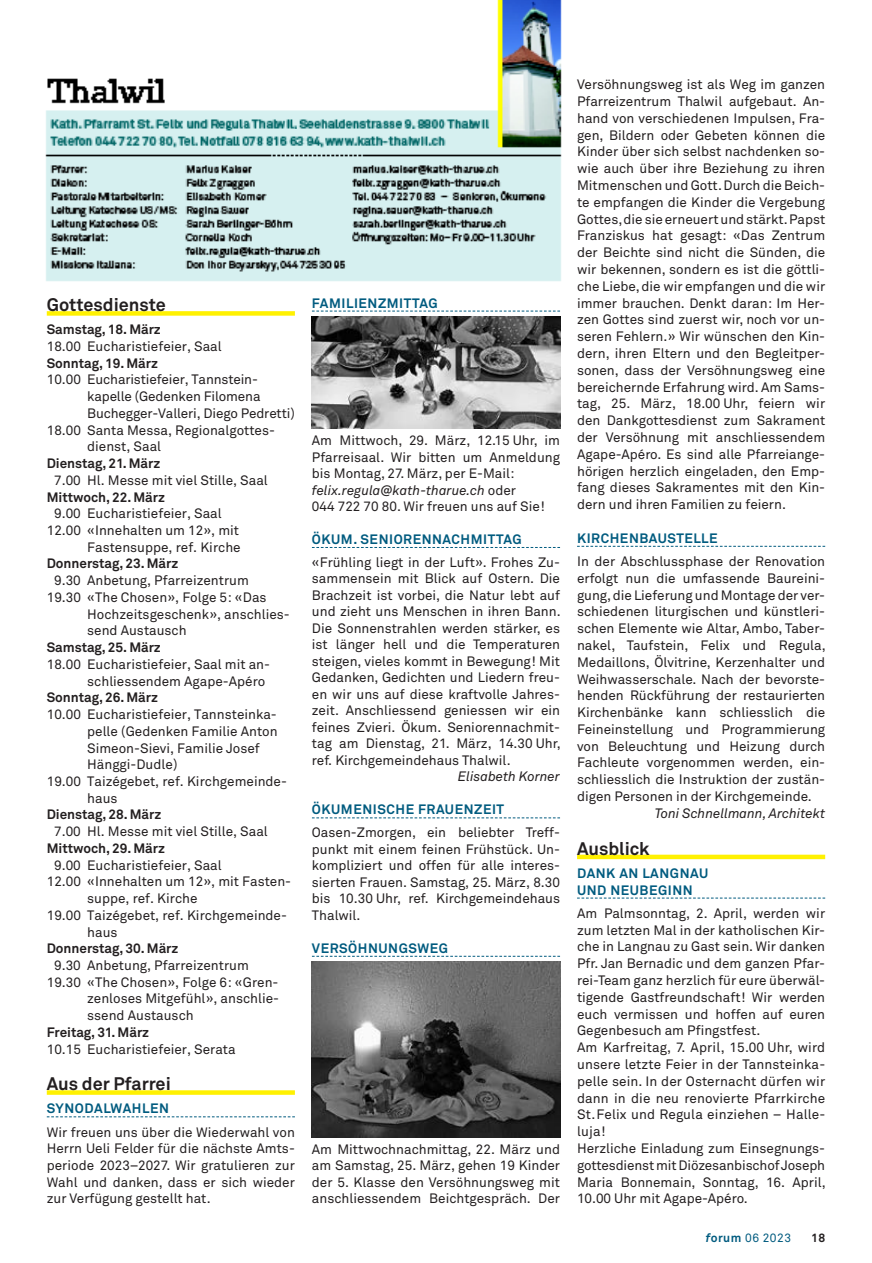
<style>
.page{position:relative;width:872px;height:1263px;background:#fff}
.page>*{position:absolute;margin:0;border:0;box-sizing:border-box;transform-origin:0 0}
.t1{font:700 18px "Akkurat Pro";color:#231f20}
.t2{font:13.5px/16.8px "Akkurat Pro";color:#231f20;text-align:justify}
.t3{font:700 13.5px "Akkurat Pro";letter-spacing:-.005em;color:#231f20}
.t4{font:700 13.5px/16.8px "Akkurat Pro";letter-spacing:.04em;color:#005b7f}
.t5{font:italic 13.5px "Akkurat Pro";letter-spacing:-.005em;color:#231f20}
.t6{font:12px "Akkurat Pro";letter-spacing:.04em;color:#005b7f}
.t7{font:700 12px "Akkurat Pro";color:#231f20}
.s1{font-style:italic}
.s2{font-weight:700;font-style:italic}
.s3{font-weight:700}
</style>
<div class="page">
<div style="left:47px;top:311px;width:248px;height:5px;background:#fff101"></div>
<div style="left:47px;top:1090px;width:248px;height:5px;background:#fff101"></div>
<svg style="left:47px;top:1116px;width:248px;height:1px"></svg>
<svg style="left:312px;top:311px;width:248px;height:1px"></svg>
<svg style="left:577px;top:546px;width:248px;height:1px"></svg>
<hr style="left:577px;top:855px;width:248px;height:4px;background:#fff101">
<svg style="left:577px;top:898px;width:248px;height:1px"></svg>
<img style="left:45px;top:0;width:517px;height:281px">
<img style="left:312px;top:317px;width:248px;height:112px">
<img style="left:312px;top:962px;width:248px;height:175px">
<svg style="left:312px;top:547px;width:248px;height:1px"></svg>
<svg style="left:312px;top:817px;width:248px;height:1px"></svg>
<svg style="left:312px;top:956px;width:248px;height:1px"></svg>
<h1 class="t1" style="left:47px;top:294px;width:121px">Gottesdienste</h1>
<p class="t3" style="left:47px;top:321px;width:116px">Samstag, 18. März</p>
<p class="t2" style="left:47px;top:338px;width:176px">18.00 Eucharistiefeier, Saal</p>
<p class="t3" style="left:47px;top:355px;width:113px">Sonntag, 19. März</p>
<p class="t2" style="left:47px;top:372px;width:213px">10.00 Eucharistiefeier, Tannstein-</p>
<p class="t2" style="left:87px;top:388px;width:175px">kapelle (Gedenken Filomena</p>
<p class="t2" style="left:87px;top:405px;width:209px">Buchegger-Valleri, Diego Pedretti)</p>
<p class="t2" style="left:47px;top:422px;width:230px">18.00 Santa Messa, Regionalgottes-</p>
<p class="t2" style="left:87px;top:439px;width:75px">dienst, Saal</p>
<p class="t3" style="left:47px;top:455px;width:115px">Dienstag, 21. März</p>
<p class="t2" style="left:54px;top:472px;width:215px">7.00 Hl. Messe mit viel Stille, Saal</p>
<p class="t3" style="left:47px;top:488px;width:120px">Mittwoch, 22. März</p>
<p class="t2" style="left:54px;top:506px;width:169px">9.00 Eucharistiefeier, Saal</p>
<p class="t2" style="left:47px;top:522px;width:194px">12.00 «Innehalten um 12», mit</p>
<p class="t2" style="left:87px;top:539px;width:155px">Fastensuppe, ref. Kirche</p>
<p class="t3" style="left:47px;top:555px;width:133px">Donnerstag, 23. März</p>
<p class="t2" style="left:54px;top:572px;width:196px">9.30 Anbetung, Pfarreizentrum</p>
<p class="t2" style="left:47px;top:589px;width:221px">19.30 «The Chosen», Folge 5: «Das</p>
<p class="t2" style="left:87px;top:606px;width:204px">Hochzeitsgeschenk», anschlies-</p>
<p class="t2" style="left:87px;top:623px;width:101px">send Austausch</p>
<p class="t3" style="left:47px;top:639px;width:116px">Samstag, 25. März</p>
<p class="t2" style="left:87px;top:656px;width:184px;text-indent:-40px">18.00 Eucharistiefeier, Saal mit an&shy;schliessendem Agape-Apéro</p>
<p class="t3" style="left:47px;top:689px;width:113px">Sonntag, 26. März</p>
<p class="t2" style="left:47px;top:706px;width:231px">10.00 Eucharistiefeier, Tannsteinka-</p>
<p class="t2" style="left:87px;top:723px;width:192px">pelle (Gedenken Familie Anton</p>
<p class="t2" style="left:87px;top:740px;width:174px">Simeon-Sievi, Familie Josef</p>
<p class="t2" style="left:87px;top:756px;width:92px">Hänggi-Dudle)</p>
<p class="t2" style="left:47px;top:773px;width:242px">19.00 Taizégebet, ref. Kirchgemeinde-</p>
<p class="t2" style="left:87px;top:790px;width:32px">haus</p>
<p class="t3" style="left:47px;top:806px;width:116px">Dienstag, 28. März</p>
<p class="t2" style="left:54px;top:823px;width:215px">7.00 Hl. Messe mit viel Stille, Saal</p>
<p class="t3" style="left:47px;top:840px;width:120px">Mittwoch, 29. März</p>
<p class="t2" style="left:54px;top:857px;width:169px">9.00 Eucharistiefeier, Saal</p>
<p class="t2" style="left:47px;top:873px;width:246px">12.00 «Innehalten um 12», mit Fasten-</p>
<p class="t2" style="left:87px;top:890px;width:112px">suppe, ref. Kirche</p>
<p class="t2" style="left:47px;top:907px;width:242px">19.00 Taizégebet, ref. Kirchgemeinde-</p>
<p class="t2" style="left:87px;top:924px;width:32px">haus</p>
<p class="t3" style="left:47px;top:940px;width:133px">Donnerstag, 30. März</p>
<p class="t2" style="left:54px;top:957px;width:196px">9.30 Anbetung, Pfarreizentrum</p>
<p class="t2" style="left:47px;top:974px;width:233px">19.30 «The Chosen», Folge 6: «Gren-</p>
<p class="t2" style="left:87px;top:991px;width:193px">zenloses Mitgefühl», anschlie-</p>
<p class="t2" style="left:87px;top:1007px;width:108px">ssend Austausch</p>
<p class="t3" style="left:47px;top:1024px;width:104px">Freitag, 31. März</p>
<p class="t2" style="left:47px;top:1041px;width:190px">10.15 Eucharistiefeier, Serata</p>
<h1 class="t1" style="left:47px;top:1073px;width:126px">Aus der Pfarrei</h1>
<p class="t4" style="left:47px;top:1100px;width:124px">SYNODALWAHLEN</p>
<p class="t2" style="left:47px;top:1124px;width:250px">Wir freuen uns über die Wiederwahl von Herrn Ueli Felder für die nächste Amts&shy;periode 2023–2027. Wir gratulieren zur Wahl und danken, dass er sich wieder zur Verfügung gestellt hat.</p>
<p class="t4" style="left:312px;top:295px;width:127px">FAMILIENZMITTAG</p>
<p class="t2" style="left:312px;top:432px;width:250px;text-align:left">Am Mittwoch, 29. März, 12.15 Uhr, im Pfarreisaal. Wir bitten um Anmeldung bis Montag, 27. März, per E-Mail: <span class="s1">felix.regula@kath-tharue.ch</span> oder<br>044 722 70 80. Wir freuen uns auf Sie!</p>
<p class="t4" style="left:312px;top:531px;width:211px">ÖKUM. SENIORENNACHMITTAG</p>
<p class="t2" style="left:312px;top:554px;width:250px">«Frühling liegt in der Luft». Frohes Zu&shy;sammensein mit Blick auf Ostern. Die Brachzeit ist vorbei, die Natur lebt auf und zieht uns Menschen in ihren Bann.<br>Die Sonnenstrahlen werden stärker, es ist länger hell und die Temperaturen steigen, vieles kommt in Bewegung! Mit Gedanken, Gedichten und Liedern freu&shy;en wir uns auf diese kraftvolle Jahres&shy;zeit. Anschliessend geniessen wir ein feines Zvieri. Ökum. Seniorennachmit&shy;tag am Dienstag, 21. März, 14.30 Uhr, ref. Kirchgemeindehaus Thalwil.</p>
<p class="t5" style="left:458px;top:769px;width:104px">Elisabeth Korner</p>
<p class="t4" style="left:312px;top:801px;width:194px">ÖKUMENISCHE FRAUENZEIT</p>
<p class="t2" style="left:312px;top:825px;width:250px">Oasen-Zmorgen, ein beliebter Treff&shy;punkt mit einem feinen Frühstück. Un&shy;kompliziert und offen für alle interes&shy;sierten Frauen. Samstag, 25. März, 8.30 bis 10.30 Uhr, ref. Kirchgemeindehaus Thalwil.</p>
<p class="t4" style="left:312px;top:940px;width:138px">VERSÖHNUNGSWEG</p>
<p class="t2" style="left:312px;top:1141px;width:250px">Am Mittwochnachmittag, 22. März und am Samstag, 25. März, gehen 19 Kinder der 5. Klasse den Versöhnungsweg mit anschliessendem Beichtgespräch. Der</p>
<p class="t2" style="left:577px;top:77px;width:250px">Versöhnungsweg ist als Weg im ganzen Pfarreizentrum Thalwil aufgebaut. An&shy;hand von verschiedenen Impulsen, Fra&shy;gen, Bildern oder Gebeten können die Kinder über sich selbst nachdenken so&shy;wie auch über ihre Beziehung zu ihren Mitmenschen und Gott. Durch die Beich&shy;te empfangen die Kinder die Vergebung Gottes, die sie erneuert und stärkt. Papst Franziskus hat gesagt: «Das Zentrum der Beichte sind nicht die Sünden, die wir bekennen, sondern es ist die göttli&shy;che Liebe, die wir empfangen und die wir immer brauchen. Denkt daran: Im Her&shy;zen Gottes sind zuerst wir, noch vor un&shy;seren Fehlern.» Wir wünschen den Kin&shy;dern, ihren Eltern und den Begleitper&shy;sonen, dass der Versöhnungsweg eine bereichernde Erfahrung wird. Am Sams&shy;tag, 25. März, 18.00 Uhr, feiern wir den Dankgottesdienst zum Sakrament der Versöhnung mit anschliessendem Agape--Apéro. Es sind alle Pfarreiange&shy;hörigen herzlich eingeladen, den Emp&shy;fang dieses Sakramentes mit den Kin&shy;dern und ihren Familien zu feiern.</p>
<p class="t4" style="left:577px;top:530px;width:142px">KIRCHENBAUSTELLE</p>
<p class="t2" style="left:577px;top:553px;width:250px">In der Abschlussphase der Renovation erfolgt nun die umfassende Baureini&shy;gung, die Lieferung und Montage der ver&shy;schiedenen liturgischen und künstleri&shy;schen Elemente wie Altar, Ambo, Taber&shy;nakel, Taufstein, Felix und Regula, Medaillons, Ölvitrine, Kerzenhalter und Weihwasserschale. Nach der bevorste&shy;henden Rückführung der restaurierten Kirchenbänke kann schliesslich die Feineinstellung und Programmierung von Beleuchtung und Heizung durch Fachleute vorgenommen werden, ein&shy;schliesslich die Instruktion der zustän&shy;digen Personen in der Kirchgemeinde.</p>
<p class="t5" style="left:655px;top:805px;width:172px">Toni Schnellmann, Architekt</p>
<h1 class="t1" style="left:577px;top:837px;width:74px">Ausblick</h1>
<p class="t4" style="left:577px;top:865px;width:133px">DANK AN LANGNAU<br>UND NEUBEGINN</p>
<p class="t2" style="left:577px;top:905px;width:250px;text-align:left">Am Palmsonntag, 2. April, werden wir zum letzten Mal in der katholischen Kir&shy;che in Langnau zu Gast sein. Wir danken Pfr. Jan Bernadic und dem ganzen Pfar&shy;rei-Team ganz herzlich für eure überwäl&shy;tigende Gastfreundschaft! Wir werden euch vermissen und hoffen auf euren Gegenbesuch am Pfingstfest.<br>Am Karfreitag, 7. April, 15.00 Uhr, wird unsere letzte Feier in der Tannsteinka&shy;pelle sein. In der Osternacht dürfen wir dann in die neu renovierte Pfarrkirche St.Felix und Regula einziehen – Halle&shy;luja!<br>Herzliche Einladung zum Einsegnungs&shy;gottesdienst mit Diözesanbischof Joseph Maria Bonnemain, Sonntag, 16. April, 10.00 Uhr mit Agape-Apéro.</p>
<p class="t6" style="left:705px;top:1231px;width:87px"><span class="s2">f</span><span class="s3">orum</span> 06 2023</p>
<p class="t7" style="left:811px;top:1231px;width:16px">18</p>
</div>
